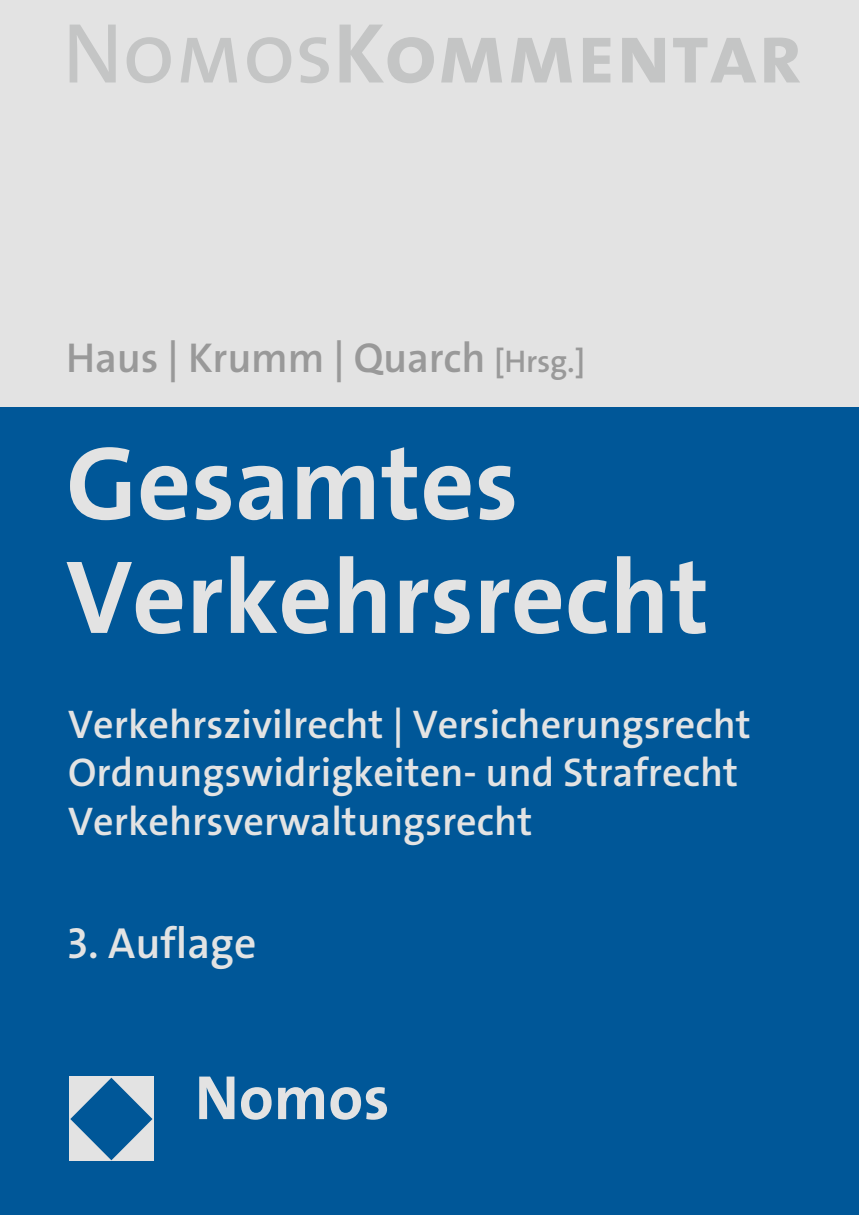
<style>
.page{position:relative;width:859px;height:1216px;background:#fff}
.page>*{position:absolute;margin:0;border:0;box-sizing:border-box;transform-origin:0 0}
.t1{font:700 105px/113.8px "The Sans Os F";color:#e3e3e3}
.t2{font:85.75px "The Mix Bold Caps";letter-spacing:-.005em;color:#c4c5c5}
.t3{font:700 63px "The Sans Os F";color:#e3e3e3}
.t4{font:600 43.75px "The Sans Os F";color:#e3e3e3}
.t5{font:600 42px "The Sans Os F";letter-spacing:-.005em;color:#999}
.t6{font:600 40.25px/48.3px "The Sans Os F";color:#e3e3e3}
.s1{font-family:"The Mix Caps"}
.s2{font-size:31.5px}
</style>
<div class="page">
<div style="left:0;top:406px;width:858px;height:809px;background:#005798"></div>
<div style="left:0;top:0;width:858px;height:406px;background:#e3e3e3"></div>
<div style="left:69px;top:1076px;width:85px;height:84px;background:#e3e3e3"></div>
<svg style="left:70px;top:1077px;width:82px;height:83px"></svg>
<h2 class="t2" style="left:62px;top:-2px;width:741px"><span class="s1">Nomos</span>Kommentar</h2>
<p class="t5" style="left:66px;top:331px;width:520px">Haus | Krumm | Quarch <span class="s2">[Hrsg.]</span></p>
<h1 class="t1" style="left:66px;top:427px;width:644px">Gesamtes<br>Verkehrsrecht</h1>
<p class="t6" style="left:68px;top:700px;width:684px">Verkehrszivilrecht | Versicherungsrecht<br>Ordnungswidrigkeiten- und Strafrecht<br>Verkehrsverwaltungsrecht</p>
<p class="t4" style="left:67px;top:915px;width:191px">3. Auflage</p>
<h3 class="t3" style="left:195px;top:1057px;width:196px">Nomos</h3>
</div>
